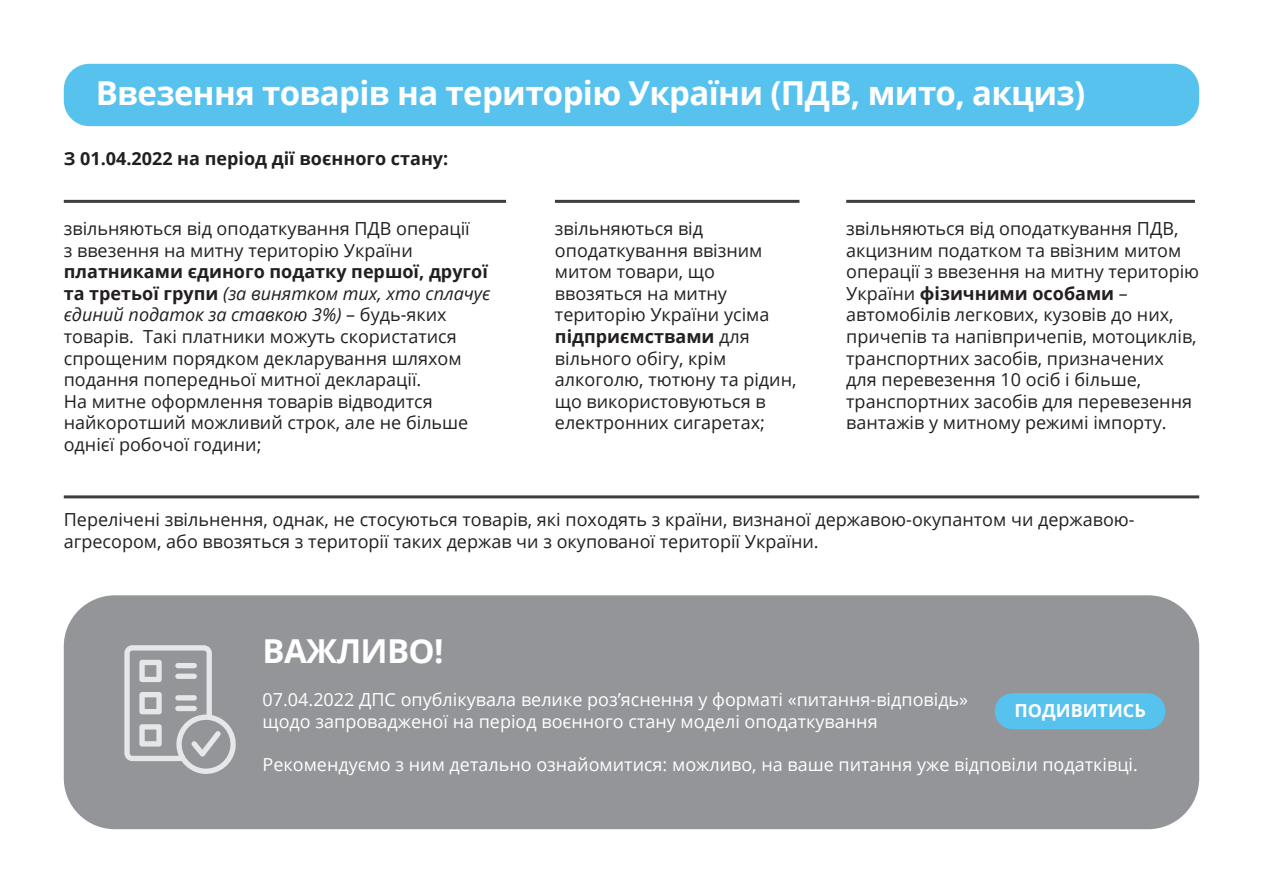
<style>
.page{position:relative;width:1263px;height:893px;background:#fff}
.page>*{position:absolute;margin:0;border:0;box-sizing:border-box;transform-origin:0 0}
.Head_1{font:700 33px "Open Sans";letter-spacing:-.02em;color:#fff}
.t1{font:18px/21.6px "Open Sans";color:#231f20}
.Head_1-2{font:18px/21.6px "Open Sans";color:#fff}
.t2{font:700 18px "Open Sans";color:#231f20}
.Head_1-3{font:700 18px "Open Sans";color:#fff}
.s1{font-weight:700}
.s2{font-style:italic}
</style>
<div class="page">
<div style="left:64px;top:64px;width:1135px;height:62px;background:#57c2ee;border-radius:26px"></div>
<hr style="left:64px;top:200px;width:442px;height:3px;background:#3e3e3f">
<hr style="left:64px;top:495px;width:1135px;height:3px;background:#3e3e3f">
<hr style="left:555px;top:200px;width:244px;height:3px;background:#3e3e3f">
<hr style="left:846px;top:200px;width:349px;height:3px;background:#3e3e3f">
<div style="left:64px;top:595px;width:1135px;height:234px;background:#939598;border-radius:51px"></div>
<div style="left:995px;top:693px;width:170px;height:36px;background:#57c2ee;border-radius:18px"></div>
<svg style="left:124px;top:645px;width:112px;height:129px"></svg>
<p class="Head_1" style="left:96px;top:69px;width:991px">Ввезення товарів на територію України (ПДВ, мито, акциз)</p>
<p class="t2" style="left:64px;top:145px;width:386px">З 01.04.2022 на період дії воєнного стану:</p>
<p class="t1" style="left:64px;top:217px;width:428px">звільняються від оподаткування ПДВ операції<br>з ввезення на митну територію України <span class="s1">платниками єдиного податку першої, другої та третьої групи</span> <span class="s2">(за винятком тих, хто сплачує єдиний податок за ставкою 3%)</span> – будь-яких товарів. Такі платники можуть скористатися спрощеним порядком декларування шляхом подання попередньої митної декларації.<br>На митне оформлення товарів відводится найкоротший можливий строк, але не більше однієї робочої години;</p>
<p class="t1" style="left:555px;top:217px;width:243px">звільняються від оподаткування ввізним митом товари, що ввозяться на митну територію України усіма <span class="s1">підприємствами</span> для вільного обігу, крім алкоголю, тютюну та рідин, що використовуються в електронних сигаретах;</p>
<p class="t1" style="left:846px;top:217px;width:354px">звільняються від оподаткування ПДВ, акцизним податком та ввізним митом операції з ввезення на митну територію України <span class="s1">фізичними особами</span> – автомобілів легкових, кузовів до них, причепів та напівпричепів, мотоциклів, транспортних засобів, призначених<br>для перевезення 10 осіб i більше, транспортних засобів для перевезення вантажів у митному режимі імпорту.</p>
<p class="t1" style="left:64px;top:508px;width:1072px">Перелічені звільнення, однак, не стосуються товарів, які походять з країни, визнаної державою-окупантом чи державою&shy;агресором, або ввозяться з території таких держав чи з окупованої території України.</p>
<p class="Head_1" style="left:263px;top:628px;width:183px">ВАЖЛИВО!</p>
<p class="Head_1-2" style="left:263px;top:688px;width:707px">07.04.2022 ДПС опублікувала велике роз’яснення у форматі «питання-відповідь» щодо запровадженої на період воєнного стану моделі оподаткування</p>
<p class="Head_1-2" style="left:263px;top:753px;width:877px">Рекомендуємо з ним детально ознайомитися: можливо, на ваше питання уже відповіли податківці.</p>
<p class="Head_1-3" style="left:1014px;top:698px;width:133px">ПОДИВИТИСЬ</p>
</div>
